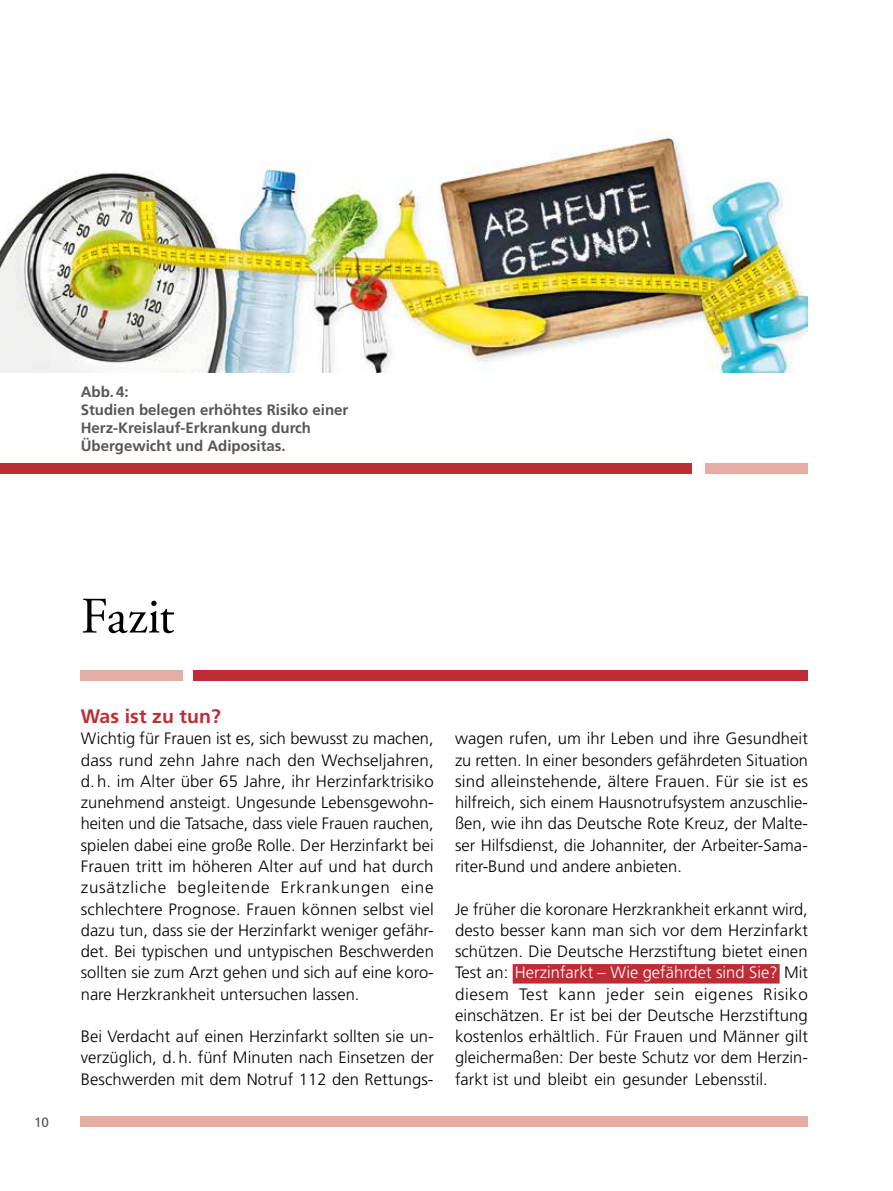
<style>
.page{position:relative;width:893px;height:1191px;background:#fff}
.page>*{position:absolute;margin:0;border:0;box-sizing:border-box;transform-origin:0 0}
.t1{font:51px "Adobe Garamond Pro";letter-spacing:-.015em;color:#000}
.t2{font:700 19.5px "Frutiger";letter-spacing:.005em;color:#be2d35}
.t3{font:300 16.5px/21.3px "Frutiger";letter-spacing:.005em;color:#000;text-align:justify}
.t4{font:700 15px/18px "Frutiger";color:#565656}
.t5{font:13.5px "Frutiger";color:#565656}
.s1{color:#fff}
</style>
<div class="page">
<img style="left:0;top:134px;width:808px;height:238px">
<div style="left:706px;top:463px;width:102px;height:11px;background:#e5ada3"></div>
<div style="left:0;top:463px;width:691px;height:11px;background:#be2d35"></div>
<div style="left:513px;top:964px;width:267px;height:19px;background:#be2d35"></div>
<div style="left:81px;top:670px;width:102px;height:10px;background:#e5ada3"></div>
<div style="left:193px;top:670px;width:615px;height:10px;background:#be2d35"></div>
<div style="left:81px;top:1116px;width:727px;height:11px;background:#e5ada3"></div>
<p class="t4" style="left:81px;top:382px;width:269px">Abb.4:<br>Studien belegen erhöhtes Risiko einer<br>Herz-Kreislauf-Erkrankung durch<br>Übergewicht und Adipositas.</p>
<p class="t5" style="left:34px;top:1114px;width:17px">10</p>
<h1 class="t1" style="left:81px;top:585px;width:95px">Fazit</h1>
<p class="t2" style="left:81px;top:705px;width:142px">Was ist zu tun?</p>
<p class="t3" style="left:81px;top:728px;width:355px">Wichtig für Frauen ist es, sich bewusst zu machen, dass rund zehn Jahre nach den Wechseljahren, d.h. im Alter über 65 Jahre, ihr Herzinfarktrisiko zunehmend ansteigt. Ungesunde Lebensgewohn&shy;heiten und die Tatsache, dass viele Frauen rauchen, spielen dabei eine große Rolle. Der Herzinfarkt bei Frauen tritt im höheren Alter auf und hat durch zusätzliche begleitende Erkrankungen eine schlechtere Prognose. Frauen können selbst viel dazu tun, dass sie der Herzinfarkt weniger gefähr&shy;det. Bei typischen und untypischen Beschwerden sollten sie zum Arzt gehen und sich auf eine koro&shy;nare Herzkrankheit untersuchen lassen.</p>
<p class="t3" style="left:81px;top:1025px;width:355px">Bei Verdacht auf einen Herzinfarkt sollten sie un&shy;verzüglich, d.h. fünf Minuten nach Einsetzen der Beschwerden mit dem Notruf 112 den Rettungs-</p>
<p class="t3" style="left:455px;top:728px;width:355px">wagen rufen, um ihr Leben und ihre Gesundheit zu retten. In einer besonders gefährdeten Situation sind alleinstehende, ältere Frauen. Für sie ist es hilfreich, sich einem Hausnotrufsystem anzuschlie&shy;ßen, wie ihn das Deutsche Rote Kreuz, der Malte&shy;ser Hilfsdienst, die Johanniter, der Arbeiter-Sama&shy;riter-Bund und andere anbieten.</p>
<p class="t3" style="left:455px;top:898px;width:355px">Je früher die koronare Herzkrankheit erkannt wird, desto besser kann man sich vor dem Herzinfarkt schützen. Die Deutsche Herzstiftung bietet einen Test an: <span class="s1">Herzinfarkt – Wie gefährdet sind Sie?</span> Mit diesem Test kann jeder sein eigenes Risiko einschätzen. Er ist bei der Deutsche Herzstiftung kostenlos erhältlich. Für Frauen und Männer gilt gleichermaßen: Der beste Schutz vor dem Herzin&shy;farkt ist und bleibt ein gesunder Lebensstil.</p>
</div>
